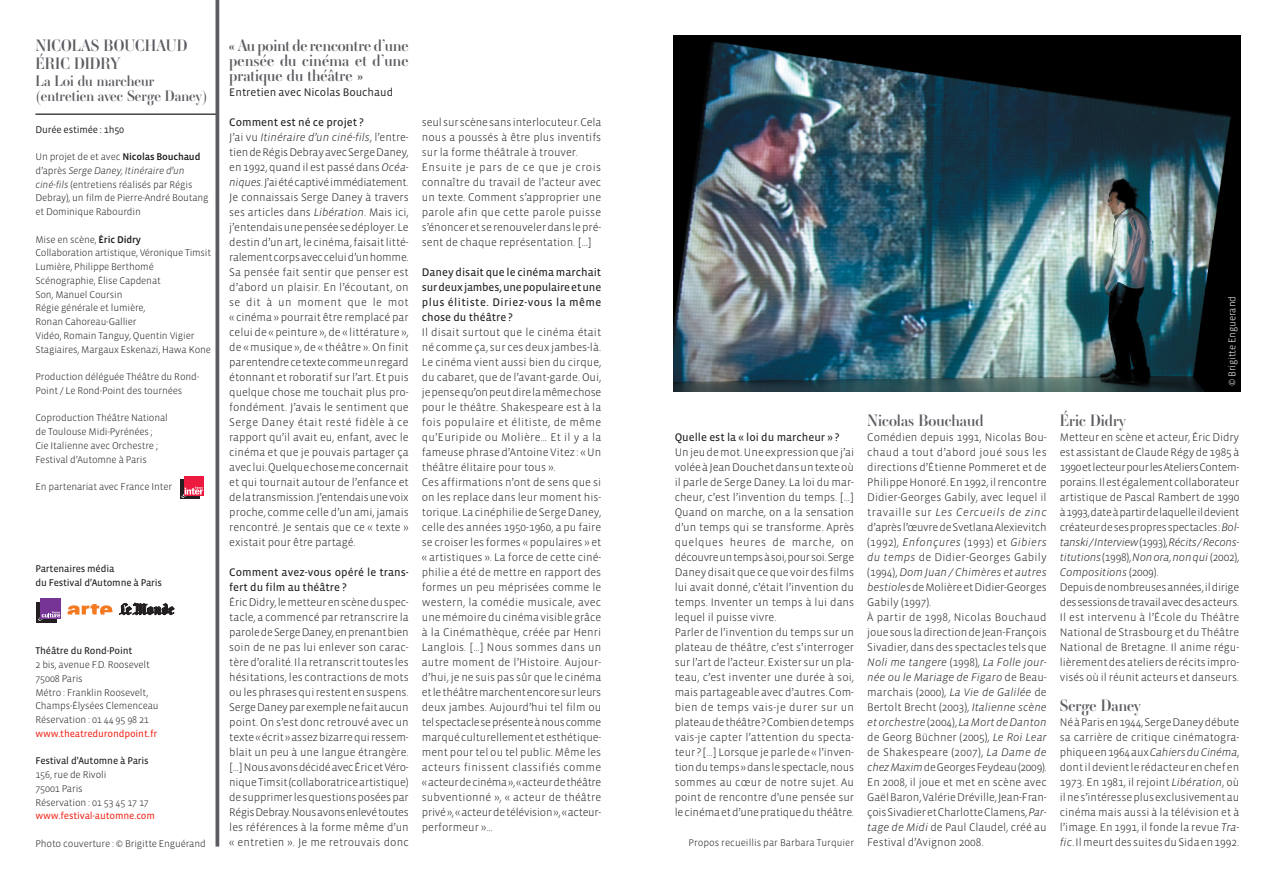
<style>
.page{position:relative;width:1276px;height:886px;background:#fff}
.page>*{position:absolute;margin:0;border:0;box-sizing:border-box;transform-origin:0 0}
.t1{font:16.25px/15px "Ambroise Hu";color:#5b5c61}
.t2{font:15px/15px "Ambroise Hu";color:#5b5c61}
.t3{font:300 11.25px/15px "Vista Sans OT";color:#231f20}
.t4{font:11.25px/15px "Vista Sans OT";color:#231f20}
.t5{font:11.25px "Vista Sans OT";color:#231f20}
.t6{font:300 10px/13.8px "Vista Sans OT";letter-spacing:-.015em;color:#231f20}
.t7{font:10px/13.8px "Vista Sans OT";letter-spacing:-.015em;color:#231f20}
.t8{font:10px "Vista Sans OT";letter-spacing:-.015em;color:#ee2e22}
.t9{font:300 10px "Vista Sans OT";letter-spacing:-.015em;color:#fff}
.t10{font:10px "Vista Sans OT";letter-spacing:-.015em;color:#231f20}
.s1{font-weight:500}
.s2{font-style:italic}
.s3{font-weight:400}
</style>
<div class="page">
<hr style="left:35px;top:114px;width:184px;height:1px;background:#231f20">
<svg style="left:215px;top:0;width:4px;height:846px;background:#6f7075"></svg>
<img style="left:673px;top:35px;width:567px;height:357px">
<svg style="left:180px;top:476px;width:24px;height:23px"></svg>
<svg style="left:67px;top:604px;width:45px;height:10px"></svg>
<svg style="left:119px;top:603px;width:55px;height:12px"></svg>
<svg style="left:37px;top:602px;width:20px;height:20px"></svg>
<div style="left:41px;top:598px;width:20px;height:20px;background:#763594"></div>
<svg style="left:38px;top:611px;width:22px;height:10px"></svg>
<h1 class="t1" style="left:35px;top:39px;width:154px;line-height:17.5px">NICOLAS BOUCHAUD<br>ÉRIC DIDRY</h1>
<h2 class="t2" style="left:35px;top:76px;width:174px">La Loi du marcheur (entretien avec Serge Daney)</h2>
<p class="t10" style="left:35px;top:123px;width:90px">Durée estimée : 1h50</p>
<p class="t6" style="left:35px;top:150px;width:175px">Un projet de et avec <span class="s1">Nicolas Bouchaud </span>d’après <span class="s2">Serge Daney, Itinéraire d’un ciné-fils</span> (entretiens réalisés par Régis Debray), un film de Pierre-André Boutang et Dominique Rabourdin</p>
<p class="t6" style="left:35px;top:232px;width:177px">Mise en scène, <span class="s1">Éric Didry<br></span>Collaboration artistique, Véronique Timsit<br>Lumière, Philippe Berthomé<br>Scénographie, Élise Capdenat<br>Son, Manuel Coursin<br>Régie générale et lumière,<br>Ronan Cahoreau-Gallier<br>Vidéo, Romain Tanguy, Quentin Vigier<br>Stagiaires, Margaux Eskenazi, Hawa Kone</p>
<p class="t6" style="left:35px;top:370px;width:165px">Production déléguée Théâtre du Rond-<br>Point / Le Rond-Point des tournées</p>
<p class="t6" style="left:35px;top:411px;width:134px">Coproduction Théâtre National de Toulouse Midi-Pyrénées ;<br>Cie Italienne avec Orchestre ;<br>Festival d’Automne à Paris</p>
<p class="t6" style="left:35px;top:480px;width:138px">En partenariat avec France Inter</p>
<p class="t7" style="left:35px;top:561px;width:128px">Partenaires média<br>du Festival d’Automne à Paris</p>
<p class="t7" style="left:35px;top:644px;width:98px">Théâtre du Rond-Point</p>
<p class="t6" style="left:35px;top:658px;width:125px">2 bis, avenue F.D. Roosevelt<br>75008 Paris<br>Métro : Franklin Roosevelt,<br>Champs-Élysées Clemenceau<br>Réservation : 01 44 95 98 21</p>
<p class="t8" style="left:35px;top:727px;width:123px">www.theatredurondpoint.fr</p>
<p class="t7" style="left:35px;top:754px;width:115px">Festival d’Automne à Paris</p>
<p class="t6" style="left:35px;top:768px;width:115px">156, rue de Rivoli<br>75001 Paris<br>Réservation : 01 53 45 17 17</p>
<p class="t8" style="left:35px;top:810px;width:121px">www.festival-automne.com</p>
<p class="t6" style="left:35px;top:836px;width:172px">Photo couverture : © Brigitte Enguérand</p>
<h1 class="t1" style="left:229px;top:40px;width:181px;text-align:justify">«Au point de rencontre d’une pensée du cinéma et d’une pratique du théâtre »</h1>
<p class="t5" style="left:229px;top:86px;width:165px">Entretien avec Nicolas Bouchaud</p>
<p class="t3" style="left:229px;top:115px;width:181px"><span class="s3">Comment est né ce projet ?<br></span>J’ai vu <span class="s2">Itinéraire d’un ciné-fils</span>, l’entre&shy;tiendeRégisDebrayavecSergeDaney, en1992, quand il est passé dans<span class="s2">Océa&shy;niques</span>.J’aiétécaptivéimmédiatement.<br>Je connaissais Serge Daney à travers ses articles dans <span class="s2">Libération</span>. Mais ici, j’entendaisunepenséesedéployer.Le destin d’un art, le cinéma,faisaitlitté&shy;ralementcorpsavecceluid’unhomme.<br>Sa pensée fait sentir que penser est d’abord un plaisir. En l’écoutant, on se dit à un moment que le mot « cinéma » pourrait être remplacé par celui de « peinture », de « littérature », de «musique », de « théâtre ». On finit parentendrecetextecommeunregard étonnant et roboratif sur l’art. Et puis quelque chose me touchait plus pro&shy;fondément. J’avais le sentiment que Serge Daney était resté fidèle à ce rapport qu’il avait eu, enfant, avec le cinéma et que je pouvais partager ça aveclui.Quelquechosemeconcernait et qui tournait autour de l’enfance et delatransmission.J’entendaisunevoix proche, comme celle d’un ami, jamais rencontré. Je sentais que ce « texte » existait pour être partagé.</p>
<p class="t4" style="left:229px;top:565px;width:181px">Comment avez-vous opéré le trans&shy;fert du film au théâtre ?</p>
<p class="t3" style="left:229px;top:595px;width:181px;text-align:justify">ÉricDidry,lemetteurenscèneduspec&shy;tacle, a commencé parretranscrire la paroledeSergeDaney,enprenantbien soin de ne pas lui enlever son carac&shy;tèred’oralité.Ilaretranscrittoutesles hésitations, les contractions de mots oulesphrasesquirestentensuspens.<br>SergeDaneyparexemplenefaitaucun point. On s’est donc retrouvé avec un texte«écrit»assezbizarrequiressem&shy;blait un peu à une langue étrangère. […]NousavonsdécidéavecÉricetVéro&shy;niqueTimsit(collaboratriceartistique) desupprimerlesquestionsposéespar RégisDebray.Nousavonsenlevétoutes les références à la forme même d’un « entretien ». Je me retrouvais donc</p>
<p class="t3" style="left:422px;top:115px;width:181px">seulsurscènesansinterlocuteur.Cela nous a poussés à être plus inventifs sur la forme théâtrale à trouver.<br>Ensuite je pars de ce que je crois connaître du travail de l’acteur avec un texte. Comment s’approprier une parole afin que cette parole puisse s’énonceretserenouvelerdanslepré&shy;sent de chaque représentation. […]</p>
<p class="t4" style="left:422px;top:265px;width:181px;text-align:justify">Daney disait que le cinéma marchait surdeuxjambes,unepopulaireetune plus élitiste. Diriez-vous la même chose du théâtre ?</p>
<p class="t3" style="left:422px;top:325px;width:181px">Il disait surtout que le cinéma était né comme ça, sur ces deux jambes-là.<br>Le cinéma vient aussi bien du cirque, du cabaret, que de l’avant-garde. Oui, jepensequ’onpeutdirelamêmechose pour le théâtre. Shakespeare est à la fois populaire et élitiste, de même qu’Euripide ou Molière… Et il y a la fameuse phrase d’Antoine Vitez : «Un théâtre élitaire pour tous ».<br>Ces affirmations n’ont de sens que si on les replace dans leur moment his&shy;torique. LacinéphiliedeSergeDaney, celle des années 1950-1960, a pu faire se croiser les formes « populaires » et « artistiques ». La force de cette ciné&shy;philie a été de mettre en rapport des formes un peu méprisées comme le western, la comédie musicale, avec unemémoireducinéma visiblegrâce à la Cinémathèque, créée par Henri Langlois. […] Nous sommes dans un autre moment de l’Histoire. Aujour&shy;d’hui, je ne suis pas sûr que le cinéma etlethéâtremarchentencoresurleurs deux jambes. Aujourd’hui tel film ou telspectacleseprésenteànouscomme marquéculturellementetesthétique&shy;ment pour tel ou tel public. Même les acteurs finissent classifiés comme «acteurdecinéma»,«acteurdethéâtre subventionné », « acteur de théâtre privé»,«acteurdetélévision»,«acteur&shy;performeur »…</p>
<p class="t4" style="left:674px;top:430px;width:166px">Quelle est la « loi du marcheur » ?</p>
<p class="t3" style="left:674px;top:445px;width:181px">Unjeudemot.Uneexpressionquej’ai voléeàJeanDouchetdansuntexteoù il parle de Serge Daney. La loi du mar&shy;cheur, c’est l’invention du temps. […] Quand on marche, on a la sensation d’un temps qui se transforme. Après quelques heures de marche, on découvreuntempsàsoi,poursoi.Serge Daneydisaitque ceque voirdes films lui avait donné, c’était l’invention du temps. Inventer un temps à lui dans lequel il puisse vivre.<br>Parler de l’invention du temps sur un plateau de théâtre, c’est s’interroger sur l’art de l’acteur. Exister sur un pla&shy;teau, c’est inventer une durée à soi, maispartageableavecd’autres.Com&shy;bien de temps vais-je durer sur un plateaudethéâtre?Combiendetemps vais-je capter l’attention du specta&shy;teur?[…] Lorsque je parle de « l’inven&shy;tiondutemps»danslespectacle,nous sommes au cœur de notre sujet. Au point de rencontre d’une pensée sur lecinémaetd’unepratiqueduthéâtre.</p>
<p class="t6" style="left:688px;top:836px;width:167px">Propos recueillis par Barbara Turquier</p>
<h1 class="t1" style="left:867px;top:415px;width:118px">Nicolas Bouchaud</h1>
<p class="t3" style="left:867px;top:430px;width:181px">Comédien depuis 1991, Nicolas Bou&shy;chaud a tout d’abord joué sous les directions d’Étienne Pommeret et de PhilippeHonoré.En1992,ilrencontre Didier-Georges Gabily, avec lequel il travaille sur <span class="s2">Les Cercueils de zinc </span>d’aprèsl’œuvredeSvetlanaAlexievitch (1992), <span class="s2">Enfonçures</span> (1993) et <span class="s2">Gibiers du temps</span> de Didier-Georges Gabily (1994), <span class="s2">Dom Juan / Chimères et autres bestioles</span>deMolièreetDidier-Georges Gabily (1997).<br>À partir de 1998, Nicolas Bouchaud jouesousladirectiondeJean-François Sivadier,dansdes spectacles telsque <span class="s2">Noli me tangere</span> (1998), <span class="s2">La Folle jour&shy;née ou le Mariage de Figaro</span> de Beau&shy;marchais (2000), <span class="s2">La Vie de Galilée</span> de Bertolt Brecht (2003), <span class="s2">Italienne scène etorchestre</span>(2004),<span class="s2">LaMortdeDanton </span>de Georg Büchner (2005), <span class="s2">Le Roi Lear </span>de Shakespeare (2007), <span class="s2">La Dame de chezMaxim</span>deGeorgesFeydeau(2009).<br>En 2008, il joue et met en scène avec GaëlBaron,ValérieDréville,Jean-Fran&shy;çoisSivadieretCharlotteClamens,<span class="s2">Par&shy;tage de Midi</span> de Paul Claudel, créé au Festival d’Avignon 2008.</p>
<p class="t9" style="left:1226px;top:386px;width:91px;rotate:-90deg">© Brigitte Enguerand</p>
<h1 class="t1" style="left:1060px;top:415px;width:68px">Éric Didry</h1>
<p class="t3" style="left:1060px;top:430px;width:181px">Metteur en scène et acteur, Éric Didry est assistantdeClaudeRégyde 1985 à 1990etlecteurpourlesAteliersContem&shy;porains.Ilestégalementcollaborateur artistique de Pascal Rambert de 1990 à1993,dateàpartirdelaquelleildevient créateurdesespropresspectacles:<span class="s2">Bol&shy;tanski/Interview</span>(1993),<span class="s2">Récits/Recons&shy;titutions</span>(1998),<span class="s2">Nonora,nonqui</span> (2002), <span class="s2">Compositions</span> (2009).<br>Depuisdenombreusesannées,ildirige dessessionsdetravailavecdesacteurs.<br>Il est intervenu à l’École du Théâtre National de Strasbourg et du Théâtre National de Bretagne. Il anime régu&shy;lièrementdesateliersderécitsimpro&shy;visés où il réunit acteurs et danseurs.</p>
<h1 class="t1" style="left:1060px;top:700px;width:83px">Serge Daney</h1>
<p class="t3" style="left:1060px;top:715px;width:181px;text-align:justify">NéàParisen1944,SergeDaneydébute sa carrière de critique cinématogra&shy;phiqueen1964aux<span class="s2">CahiersduCinéma</span>, dontildevientlerédacteurenchefen 1973. En 1981, il rejoint <span class="s2">Libération</span>, où ilnes’intéresseplusexclusivementau cinéma mais aussi à la télévision et à l’image. En 1991, il fonde la revue <span class="s2">Tra&shy;fic</span>.Ilmeurtdes suitesduSidaen1992.</p>
</div>
